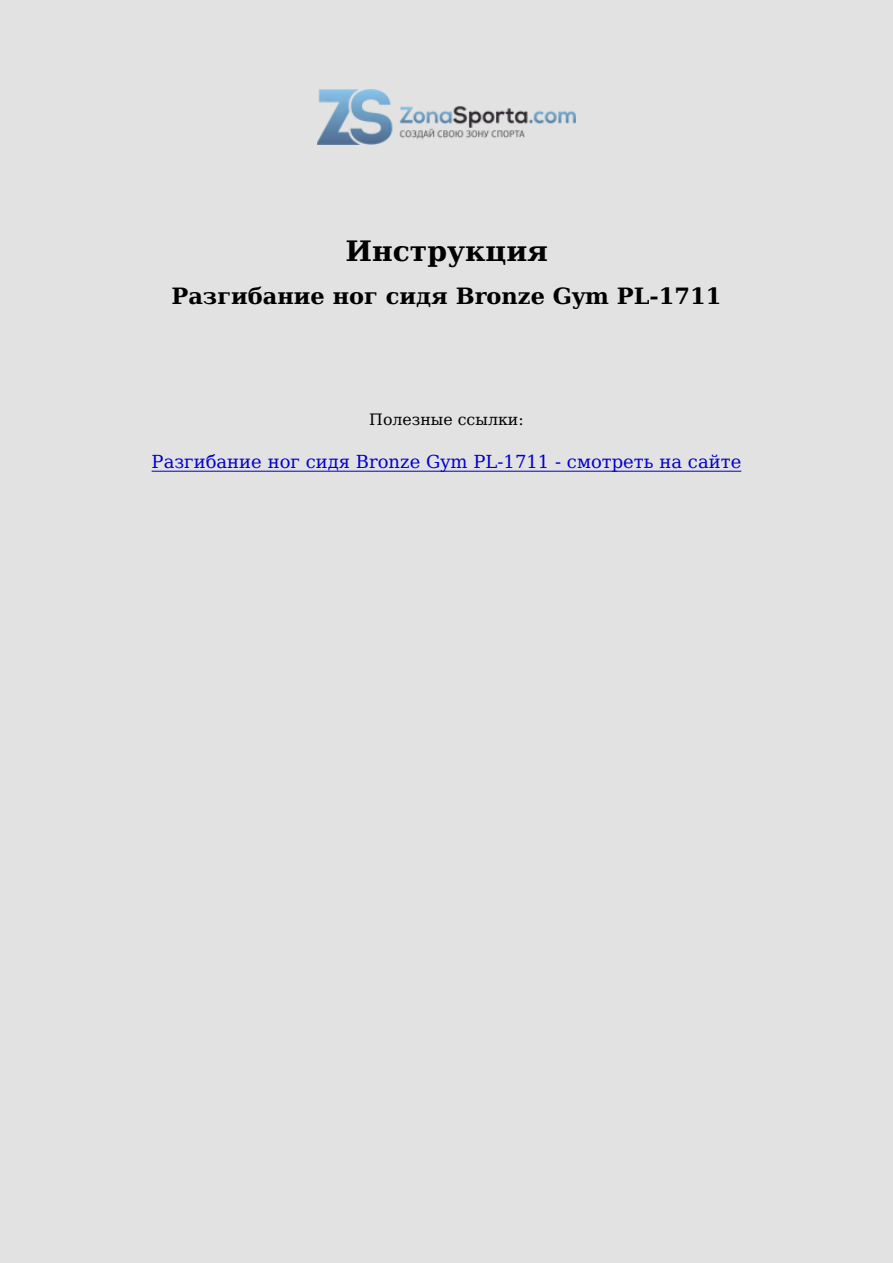
<style>
.page{position:relative;width:893px;height:1263px;background:#e2e2e2}
.page>*{position:absolute;margin:0;border:0;box-sizing:border-box;transform-origin:0 0}
.t1{font:700 28.2px "DejaVu Serif";color:#000}
.t2{font:700 22.5px "DejaVu Serif";color:#000}
.t3{font:18px "DejaVu Serif";color:#00c}
.t4{font:15.75px "DejaVu Serif";color:#000}
</style>
<div class="page">
<img style="left:317px;top:89px;width:259px;height:55px">
<hr style="left:152px;top:471px;width:589px;height:1px;background:#00c">
<h1 class="t1" style="left:345px;top:229px;width:204px">Инструкция</h1>
<p class="t2" style="left:171px;top:278px;width:551px">Разгибание ног сидя Bronze Gym PL-1711</p>
<p class="t4" style="left:369px;top:407px;width:156px">Полезные ссылки:</p>
<p class="t3" style="left:152px;top:448px;width:591px">Разгибание ног сидя Bronze Gym PL-1711 - смотреть на сайте</p>
</div>
